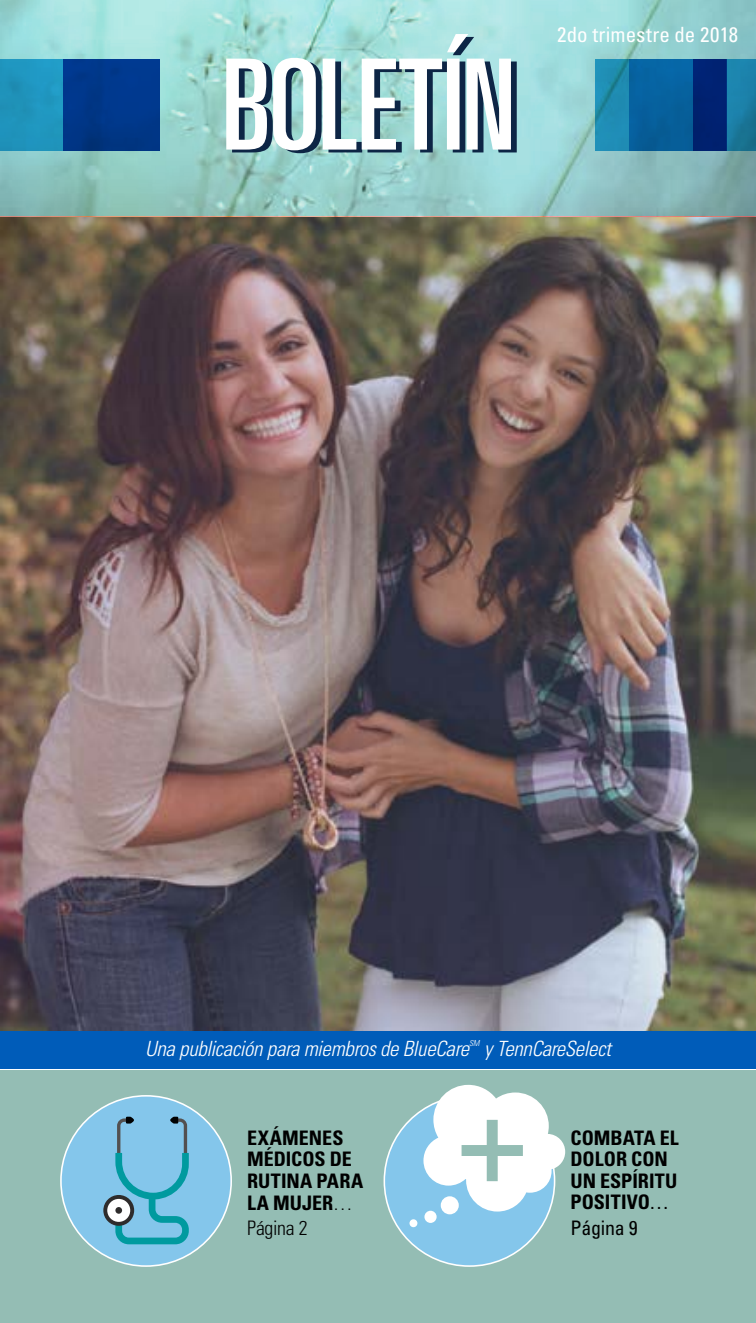
<style>
.page{position:relative;width:756px;height:1323px;background:#fff}
.page>*{position:absolute;margin:0;border:0;box-sizing:border-box;transform-origin:0 0}
.t1{font:ultra-condensed 126px "Univers LT Std";letter-spacing:-.01em;color:#0d2545}
.t2{font:italic 300 condensed 21px "Univers LT Std";letter-spacing:-.015em;color:#fff}
.t3{font:condensed 21px "Univers LT Std";letter-spacing:.01em;color:#fff}
.t4{font:700 condensed 19.95px "Univers LT Std";color:#000}
.t5{font:300 condensed 19.95px "Univers LT Std";letter-spacing:-.01em;color:#000}
.t6{font:condensed 19.95px "Univers LT Std";letter-spacing:-.01em;color:#000}
.t7{font:italic 300 condensed 8.22px "Univers LT Std";color:#fff}
.s1{font-weight:300}
.s2{font-weight:400}
</style>
<div class="page">
<div style="left:0;top:1070px;width:756px;height:253px;background:#94bdb4"></div>
<img style="left:0;top:216px;width:756px;height:816px">
<svg style="left:0;top:0;width:756px;height:216px;background:#9ad3d0"></svg>
<div style="left:0;top:60px;width:159px;height:91px;background:#1f95bd"></div>
<div style="left:63px;top:60px;width:96px;height:91px;background:linear-gradient(to right,#003687,#00398c)"></div>
<svg style="left:595px;top:60px;width:161px;height:91px;background:#1c84aa"></svg>
<div style="left:629px;top:60px;width:97px;height:91px;background:#06609e"></div>
<div style="left:693px;top:60px;width:33px;height:91px;background:#002271"></div>
<div style="left:0;top:1032px;width:756px;height:37px;background:#005cb9"></div>
<div style="left:61px;top:1096px;width:170px;height:170px;background:#84c6eb;border-radius:50%"></div>
<svg style="left:115px;top:1117px;width:74px;height:127px"></svg>
<svg style="left:103px;top:1195px;width:31px;height:31px"></svg>
<div style="left:107px;top:1199px;width:23px;height:23px;background:#fff;border-radius:50%"></div>
<div style="left:115px;top:1207px;width:7px;height:7px;background:#2e2c2c;border-radius:50%"></div>
<div style="left:384px;top:1096px;width:171px;height:170px;background:#84c6eb;border-radius:50%"></div>
<div style="left:441px;top:1196px;width:18px;height:18px;background:#fff;border-radius:50%"></div>
<div style="left:424px;top:1211px;width:13px;height:12px;background:#fff;border-radius:50%"></div>
<div style="left:410px;top:1219px;width:7px;height:8px;background:#fff;border-radius:50%"></div>
<svg style="left:423px;top:1085px;width:142px;height:127px"></svg>
<h1 class="t1" style="left:227px;top:36px;width:296px">BOLETÍN</h1>
<p class="t3" style="left:557px;top:21px;width:182px">2do trimestre de 2018</p>
<p class="t2" style="left:145px;top:1036px;width:325px">Una publicación para miembros de BlueCare</p>
<p class="t7" style="left:469px;top:1038px;width:12px">SM</p>
<p class="t2" style="left:484px;top:1036px;width:128px">y TennCareSelect</p>
<p class="t4" style="left:247px;top:1125px;width:98px">EXÁMENES</p>
<p class="t4" style="left:571px;top:1125px;width:110px">COMBATA EL</p>
<p class="t4" style="left:247px;top:1147px;width:106px">MÉDICOS DE</p>
<p class="t4" style="left:571px;top:1147px;width:99px">DOLOR CON</p>
<p class="t4" style="left:247px;top:1169px;width:118px">RUTINA PARA</p>
<p class="t4" style="left:571px;top:1168px;width:108px">UN ESPÍRITU</p>
<p class="t4" style="left:247px;top:1190px;width:107px">LA MUJER<span class="s1">…</span></p>
<p class="t4" style="left:571px;top:1190px;width:100px">POSITIVO<span class="s2">…</span></p>
<p class="t5" style="left:247px;top:1216px;width:62px">Página 2</p>
<p class="t6" style="left:571px;top:1215px;width:69px">Página 9</p>
</div>
